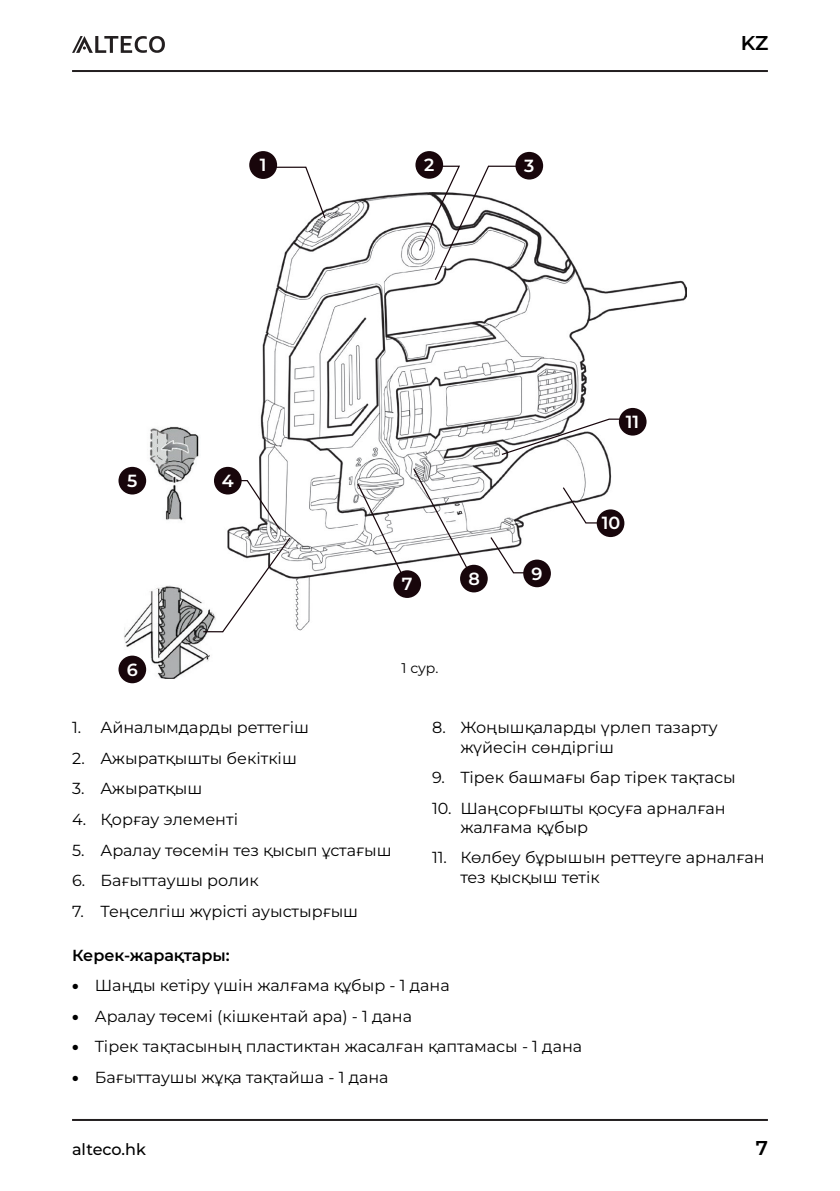
<style>
.page{position:relative;width:840px;height:1191px;background:#fff}
.page>*{position:absolute;margin:0;border:0;box-sizing:border-box;transform-origin:0 0}
.t1{font:600 20px "Montserrat";color:#000}
.t2{font:600 17.6px "Montserrat";color:#fff}
.t3{font:16px/19.2px "Montserrat";color:#000}
.t4{font:600 16px "Montserrat";color:#000}
.t5{font:500 16px "Montserrat";color:#000}
.t6{font:14px "Montserrat";color:#000}
.s1{font-weight:900}
</style>
<div class="page">
<hr style="left:72px;top:70px;width:695px;height:2px;background:#231f20">
<hr style="left:72px;top:1119px;width:695px;height:2px;background:#231f20">
<svg style="left:72px;top:36px;width:93px;height:17px"></svg>
<img style="left:120px;top:193px;width:566px;height:485px">
<svg style="left:418px;top:165px;width:112px;height:116px"></svg>
<svg style="left:264px;top:166px;width:62px;height:54px"></svg>
<svg style="left:489px;top:536px;width:49px;height:38px"></svg>
<svg style="left:561px;top:486px;width:49px;height:38px"></svg>
<svg style="left:500px;top:418px;width:133px;height:38px"></svg>
<svg style="left:202px;top:479px;width:89px;height:154px"></svg>
<svg style="left:356px;top:467px;width:118px;height:118px"></svg>
<div style="left:415px;top:151px;width:28px;height:28px;background:#18060b;border-radius:50%"></div>
<div style="left:515px;top:152px;width:28px;height:27px;background:#18060b;border-radius:50%"></div>
<div style="left:118px;top:467px;width:28px;height:27px;background:#18060b;border-radius:50%"></div>
<div style="left:118px;top:655px;width:28px;height:28px;background:#18060b;border-radius:50%"></div>
<div style="left:460px;top:565px;width:27px;height:27px;background:#18060b;border-radius:50%"></div>
<div style="left:393px;top:570px;width:28px;height:28px;background:#18060b;border-radius:50%"></div>
<div style="left:523px;top:559px;width:27px;height:28px;background:#18060b;border-radius:50%"></div>
<div style="left:214px;top:467px;width:27px;height:27px;background:#18060b;border-radius:50%"></div>
<div style="left:249px;top:151px;width:28px;height:28px;background:#18060b;border-radius:50%"></div>
<div style="left:618px;top:408px;width:28px;height:27px;background:#18060b;border-radius:50%"></div>
<div style="left:596px;top:509px;width:28px;height:28px;background:#18060b;border-radius:50%"></div>
<p class="t2" style="left:259px;top:153px;width:8px">1</p>
<p class="t2" style="left:424px;top:153px;width:12px">2</p>
<p class="t2" style="left:524px;top:154px;width:12px">3</p>
<p class="t1" style="left:740px;top:30px;width:29px">KZ</p>
<p class="t2" style="left:127px;top:469px;width:12px">5</p>
<p class="t2" style="left:222px;top:469px;width:13px">4</p>
<p class="t2" style="left:401px;top:572px;width:12px">7</p>
<p class="t2" style="left:468px;top:566px;width:13px">8</p>
<p class="t2" style="left:531px;top:561px;width:13px">9</p>
<p class="t2" style="left:625px;top:410px;width:15px">11</p>
<p class="t2" style="left:601px;top:511px;width:20px">10</p>
<p class="t2" style="left:127px;top:657px;width:13px">6</p>
<p class="t6" style="left:401px;top:658px;width:38px">1 сур.</p>
<p class="t3" style="left:72px;top:717px;width:238px">1. Айналымдарды реттегіш</p>
<p class="t3" style="left:72px;top:748px;width:226px">2. Ажыратқышты бекіткіш</p>
<p class="t3" style="left:72px;top:778px;width:132px">3. Ажыратқыш</p>
<p class="t3" style="left:72px;top:809px;width:167px">4. Қорғау элементі</p>
<p class="t3" style="left:72px;top:840px;width:321px">5. Аралау төсемін тез қысып ұстағыш</p>
<p class="t3" style="left:72px;top:870px;width:188px">6. Бағыттаушы ролик</p>
<p class="t3" style="left:72px;top:901px;width:287px">7. Теңселгіш жүрісті ауыстырғыш</p>
<p class="t3" style="left:460px;top:717px;width:258px;text-indent:-28px">8. Жоңышқаларды үрлеп тазарту жүйесін сөндіргіш</p>
<p class="t3" style="left:432px;top:767px;width:305px">9. Тірек башмағы бар тірек тақтасы</p>
<p class="t3" style="left:460px;top:798px;width:266px;text-indent:-28px">10. Шаңсорғышты қосуға арналған жалғама құбыр</p>
<p class="t3" style="left:460px;top:847px;width:305px;text-indent:-28px">11. Көлбеу бұрышын реттеуге арналған тез қысқыш тетік</p>
<p class="t4" style="left:72px;top:944px;width:159px">Керек-жарақтары:</p>
<p class="t3" style="left:72px;top:975px;width:379px"><span class="s1">•</span> Шаңды кетіру үшін жалғама құбыр - 1 дана</p>
<p class="t3" style="left:72px;top:1006px;width:341px"><span class="s1">•</span> Аралау төсемі (кішкентай ара) - 1 дана</p>
<p class="t3" style="left:72px;top:1036px;width:511px"><span class="s1">•</span> Тірек тақтасының пластиктан жасалған қаптамасы - 1 дана</p>
<p class="t3" style="left:72px;top:1067px;width:318px"><span class="s1">•</span> Бағыттаушы жұқа тақтайша - 1 дана</p>
<p class="t5" style="left:72px;top:1138px;width:75px">alteco.hk</p>
<p class="t1" style="left:755px;top:1134px;width:14px">7</p>
</div>
